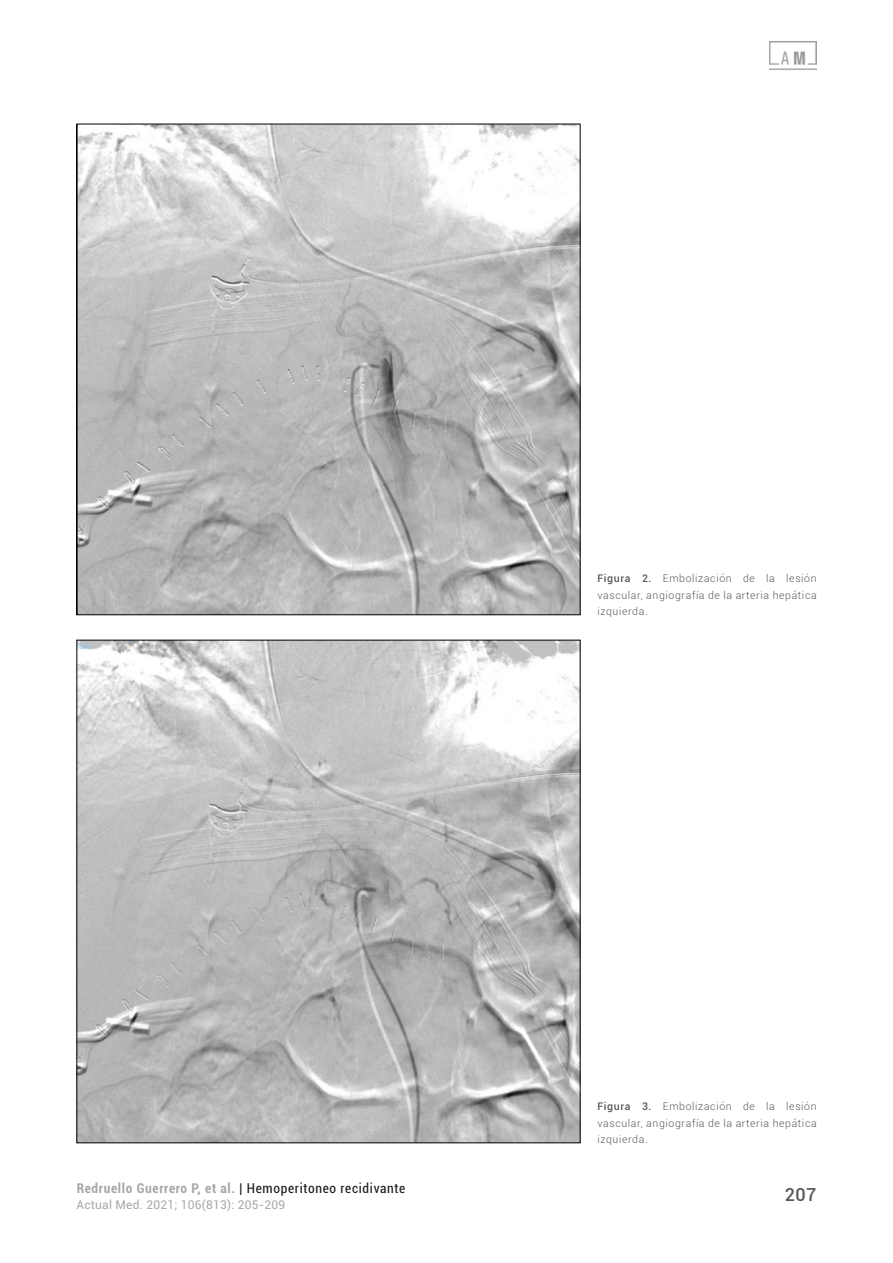
<style>
.page{position:relative;width:893px;height:1263px;background:#fff}
.page>*{position:absolute;margin:0;border:0;box-sizing:border-box;transform-origin:0 0}
.t1{font:500 18px "Roboto";color:#575756}
.t2{font:condensed 13.5px "Roboto";letter-spacing:.05em;color:#000}
.t3{font:12px "Roboto";letter-spacing:.02em;color:#9d9d9c}
.Abstract{font:300 10.5px/16.5px "Roboto";letter-spacing:.06em;color:#575756;text-align:justify}
.s1{font-weight:500}
.s2{font-weight:700;color:#9d9d9c}
</style>
<div class="page">
<img style="left:770px;top:41px;width:46px;height:29px">
<img style="left:79px;top:642px;width:499px;height:499px">
<img style="left:79px;top:126px;width:499px;height:487px">
<p class="Abstract" style="left:597px;top:570px;width:221px"><span class="s1">Figura 2.</span> Embolización de la lesión vascular, angiografía de la arteria hepática izquierda.</p>
<p class="Abstract" style="left:597px;top:1098px;width:221px"><span class="s1">Figura 3.</span> Embolización de la lesión vascular, angiografía de la arteria hepática izquierda.</p>
<p class="t2" style="left:77px;top:1178px;width:330px"><span class="s2">Redruello Guerrero P, et al.</span> | Hemoperitoneo recidivante</p>
<h1 class="t1" style="left:785px;top:1182px;width:33px">207</h1>
<p class="t3" style="left:77px;top:1196px;width:210px">Actual Med. 2021; 106(813): 205-209</p>
</div>
